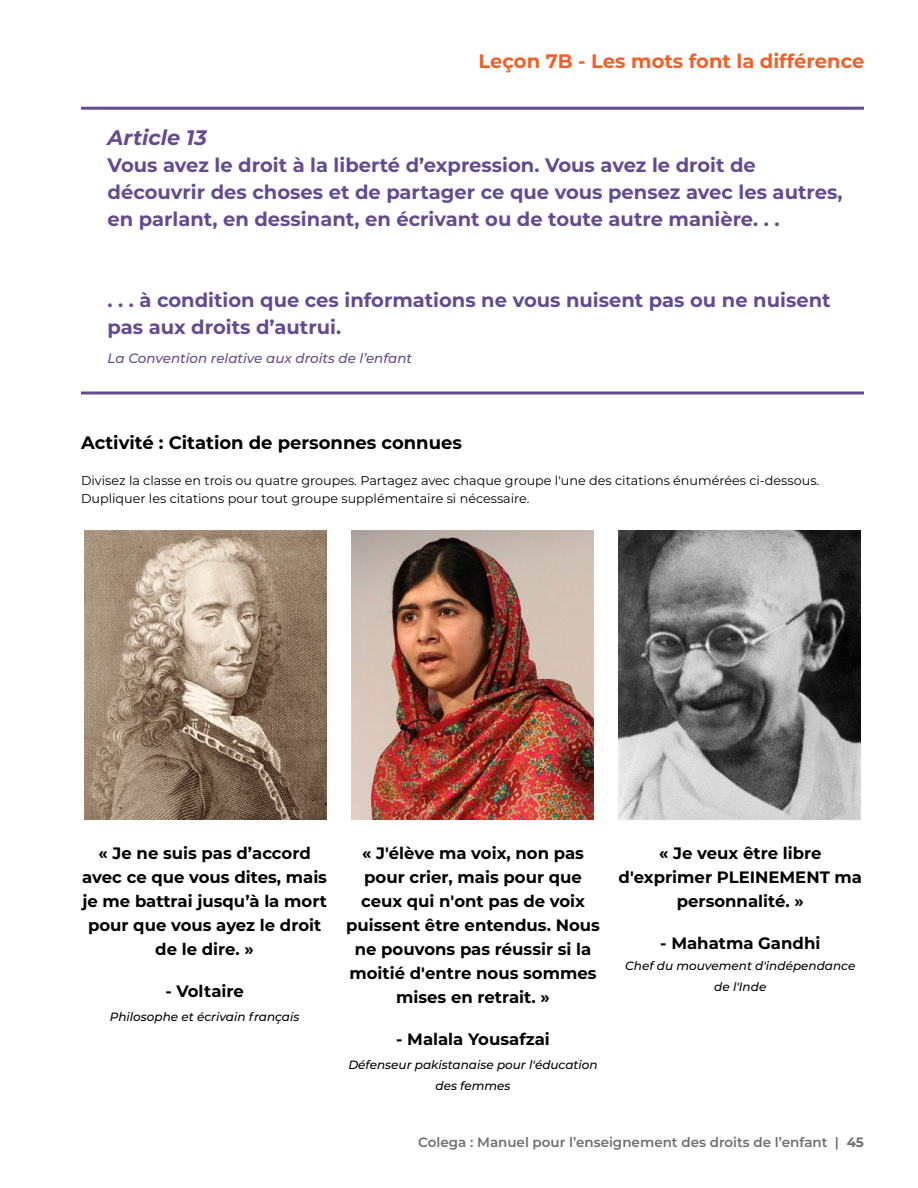
<style>
.page{position:relative;width:918px;height:1188px;background:#fff}
.page>*{position:absolute;margin:0;border:0;box-sizing:border-box;transform-origin:0 0}
.t1{font:italic 700 21px "Montserrat";color:#644b91}
.t2{font:700 19.5px/27px "Montserrat";color:#644b91}
.t3{font:700 19.5px "Montserrat";color:#f15f27}
.t4{font:700 18px "Montserrat";color:#000}
.t5{font:700 16.5px/24px "Montserrat";color:#000;text-align:center}
.t6{font:600 13.5px "Montserrat";color:#6d6e71}
.t7{font:italic 500 13.5px "Montserrat";color:#644b91}
.t8{font:12.75px/18px "Montserrat";color:#000}
.t9{font:italic 500 12px/21px "Montserrat";color:#000;text-align:center}
.s1{font-weight:700}
</style>
<div class="page">
<hr style="left:81px;top:392px;width:783px;height:2px;background:#644b91">
<hr style="left:81px;top:107px;width:783px;height:3px;background:#644b91">
<img style="left:84px;top:530px;width:243px;height:290px">
<img style="left:352px;top:530px;width:242px;height:289px">
<img style="left:618px;top:530px;width:242px;height:290px">
<p class="t3" style="left:479px;top:47px;width:387px">Leçon 7B - Les mots font la différence</p>
<p class="t1" style="left:108px;top:123px;width:101px">Article 13</p>
<p class="t2" style="left:108px;top:151px;width:736px">Vous avez le droit à la liberté d’expression. Vous avez le droit de découvrir des choses et de partager ce que vous pensez avec les autres, en parlant, en dessinant, en écrivant ou de toute autre manière. . .</p>
<p class="t2" style="left:108px;top:286px;width:725px">. . . à condition que ces informations ne vous nuisent pas ou ne nuisent pas aux droits d’autrui.</p>
<p class="t7" style="left:108px;top:349px;width:306px">La Convention relative aux droits de l’enfant</p>
<p class="t4" style="left:81px;top:430px;width:383px">Activité : Citation de personnes connues</p>
<p class="t8" style="left:81px;top:471px;width:740px">Divisez la classe en trois ou quatre groupes. Partagez avec chaque groupe l'une des citations énumérées ci-dessous.<br>Dupliquer les citations pour tout groupe supplémentaire si nécessaire.</p>
<p class="t5" style="left:82px;top:840px;width:246px">« Je ne suis pas d’accord avec ce que vous dites, mais je me battrai jusqu’à la mort pour que vous ayez le droit de le dire. »</p>
<p class="t5" style="left:165px;top:978px;width:80px">- Voltaire</p>
<p class="t9" style="left:110px;top:1006px;width:191px">Philosophe et écrivain français</p>
<p class="t5" style="left:346px;top:840px;width:255px">« J'élève ma voix, non pas pour crier, mais pour que ceux qui n'ont pas de voix puissent être entendus. Nous ne pouvons pas réussir si la moitié d'entre nous sommes mises en retrait. »</p>
<p class="t5" style="left:396px;top:1026px;width:155px">- Malala Yousafzai</p>
<p class="t9" style="left:348px;top:1054px;width:251px">Défenseur pakistanaise pour l'éducation des femmes</p>
<p class="t5" style="left:619px;top:840px;width:245px">« Je veux être libre d'exprimer PLEINEMENT ma personnalité. »</p>
<p class="t5" style="left:660px;top:930px;width:162px">- Mahatma Gandhi</p>
<p class="t9" style="left:625px;top:955px;width:232px">Chef du mouvement d'indépendance de l'Inde</p>
<p class="t6" style="left:418px;top:1133px;width:447px">Colega : Manuel pour l’enseignement des droits de l’enfant | <span class="s1">45</span></p>
</div>
